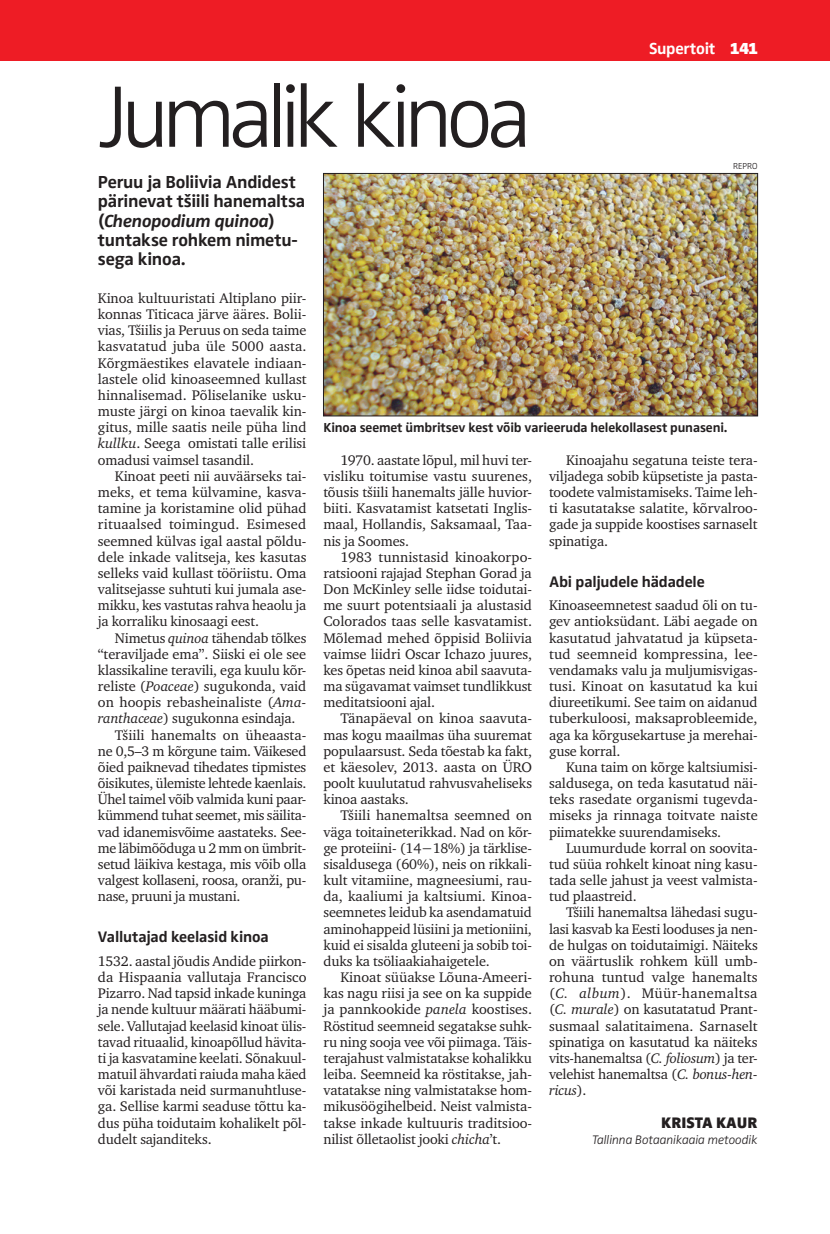
<style>
.page{position:relative;width:830px;height:1234px;background:#fff}
.page>*{position:absolute;margin:0;border:0;box-sizing:border-box;transform-origin:0 0}
.t1{font:300 90px "Zwo Pro";letter-spacing:-.075em;color:#231f20}
.t2{font:700 18px/19.5px "Zwo Pro";letter-spacing:-.015em;color:#231f20}
.t3{font:700 16.5px "Zwo Pro";letter-spacing:-.02em;color:#fff}
.t4{font:700 15.75px "Zwo Pro";letter-spacing:-.01em;color:#231f20}
.t5{font:900 15.75px "Zwo Pro";color:#231f20}
.t6{font:14.25px/16.2px "Charter ITC";letter-spacing:-.01em;color:#231f20;text-align:justify}
.t7{font:700 13.5px "Zwo Pro";letter-spacing:-.01em;color:#231f20}
.t8{font:italic 300 12.75px "Zwo Pro";letter-spacing:-.01em;color:#231f20}
.t9{font:300 9px "Zwo Pro";color:#231f20}
.s1{font-weight:900}
.s2{font-style:italic}
</style>
<div class="page">
<div style="left:0;top:0;width:829px;height:60px;background:#ee1c25"></div>
<img style="left:325px;top:175px;width:430px;height:239px">
<div style="left:323px;top:173px;width:434px;height:243px;border:1px solid #231f20"></div>
<h1 class="t1" style="left:98px;top:65px;width:435px">Jumalik kinoa</h1>
<p class="t3" style="left:648px;top:39px;width:110px">Supertoit <span class="s1">141</span></p>
<p class="t9" style="left:732px;top:161px;width:26px">REPRO</p>
<p class="t2" style="left:98px;top:172px;width:209px">Peruu ja Boliivia Andidest pärinevat tšiili hanemaltsa (<span class="s2">Chenopodium quinoa</span>) tuntakse rohkem nimetu&shy;sega kinoa.</p>
<p class="t6" style="left:98px;top:290px;width:210px">Kinoa kultuuristati Altiplano piir&shy;konnas Titicaca järve ääres. Bolii&shy;vias, Tšiilis ja Peruus on seda taime kasvatatud juba üle 5000 aasta.<br>Kõrgmäestikes elavatele indiaan&shy;lastele olid kinoaseemned kullast hinnalisemad. Põliselanike usku&shy;muste järgi on kinoa taevalik kin&shy;gitus, mille saatis neile püha lind <span class="s2">kullku</span>. Seega omistati talle erilisi omadusi vaimsel tasandil.</p>
<p class="t6" style="left:98px;top:467px;width:210px;text-indent:17px">Kinoat peeti nii auväärseks tai&shy;meks, et tema külvamine, kasva&shy;tamine ja koristamine olid pühad rituaalsed toimingud. Esimesed seemned külvas igal aastal põldu&shy;dele inkade valitseja, kes kasutas selleks vaid kullast tööriistu. Oma valitsejasse suhtuti kui jumala ase&shy;mikku, kes vastutas rahva heaolu ja ja korraliku kinosaagi eest.</p>
<p class="t6" style="left:115px;top:629px;width:193px">Nimetus <span class="s2">quinoa</span> tähendab tõlkes</p>
<p class="t6" style="left:98px;top:645px;width:210px">“teraviljade ema”. Siiski ei ole see</p>
<p class="t6" style="left:98px;top:661px;width:210px">klassikaline teravili, ega kuulu kõr-</p>
<p class="t6" style="left:98px;top:678px;width:210px">reliste (<span class="s2">Poaceae</span>) sugukonda, vaid</p>
<p class="t6" style="left:98px;top:694px;width:210px">on hoopis rebasheinaliste (<span class="s2">Ama-</span></p>
<p class="t6" style="left:98px;top:710px;width:199px"><span class="s2">ranthaceae</span>) sugukonna esindaja.</p>
<p class="t6" style="left:115px;top:726px;width:193px">Tšiili hanemalts on üheaasta-</p>
<p class="t6" style="left:98px;top:742px;width:210px">ne 0,5–3 m kõrgune taim. Väikesed</p>
<p class="t6" style="left:98px;top:758px;width:210px">õied paiknevad tihedates tipmistes</p>
<p class="t6" style="left:98px;top:774px;width:210px">õisikutes, ülemiste lehtede kaenlais.</p>
<p class="t6" style="left:98px;top:791px;width:210px">Ühel taimel võib valmida kuni paar-</p>
<p class="t6" style="left:98px;top:807px;width:210px">kümmend tuhat seemet, mis säilita-</p>
<p class="t6" style="left:98px;top:823px;width:210px">vad idanemisvõime aastateks. See-</p>
<p class="t6" style="left:98px;top:839px;width:210px">me läbimõõduga u 2 mm on ümbrit-</p>
<p class="t6" style="left:98px;top:855px;width:210px">setud läikiva kestaga, mis võib olla</p>
<p class="t6" style="left:98px;top:871px;width:210px">valgest kollaseni, roosa, oranži, pu-</p>
<p class="t6" style="left:98px;top:888px;width:144px">nase, pruuni ja mustani.</p>
<p class="t4" style="left:98px;top:927px;width:172px">Vallutajad keelasid kinoa</p>
<p class="t6" style="left:98px;top:952px;width:210px">1532. aastal jõudis Andide piirkon&shy;da Hispaania vallutaja Francisco Pizarro. Nad tapsid inkade kuninga ja nende kultuur määrati hääbumi&shy;sele. Vallutajad keelasid kinoat ülis&shy;tavad rituaalid, kinoapõllud hävita&shy;ti ja kasvatamine keelati. Sõnakuul&shy;matuil ähvardati raiuda maha käed või karistada neid surmanuhtluse&shy;ga. Sellise karmi seaduse tõttu ka&shy;dus püha toidutaim kohalikelt põl&shy;dudelt sajanditeks.</p>
<p class="t7" style="left:323px;top:420px;width:405px">Kinoa seemet ümbritsev kest võib varieeruda helekollasest punaseni.</p>
<p class="t6" style="left:323px;top:451px;width:210px;text-indent:17px">1970. aastate lõpul, mil huvi ter&shy;visliku toitumise vastu suurenes, tõusis tšiili hanemalts jälle huvior&shy;biiti. Kasvatamist katsetati Inglis&shy;maal, Hollandis, Saksamaal, Taa&shy;nis ja Soomes.</p>
<p class="t6" style="left:323px;top:548px;width:210px;text-indent:17px">1983 tunnistasid kinoakorpo&shy;ratsiooni rajajad Stephan Gorad ja Don McKinley selle iidse toidutai&shy;me suurt potentsiaali ja alustasid Colorados taas selle kasvatamist.<br>Mõlemad mehed õppisid Boliivia vaimse liidri Oscar Ichazo juures, kes õpetas neid kinoa abil saavuta&shy;ma sügavamat vaimset tundlikkust meditatsiooni ajal.</p>
<p class="t6" style="left:323px;top:710px;width:210px;text-indent:17px">Tänapäeval on kinoa saavuta&shy;mas kogu maailmas üha suuremat populaarsust. Seda tõestab ka fakt, et käesolev, 2013. aasta on ÜRO poolt kuulutatud rahvusvaheliseks kinoa aastaks.</p>
<p class="t6" style="left:323px;top:807px;width:210px;text-indent:17px">Tšiili hanemaltsa seemned on väga toitaineterikkad. Nad on kõr&shy;ge proteiini- (14−18%) ja tärklise&shy;sisaldusega (60%), neis on rikkali&shy;kult vitamiine, magneesiumi, rau&shy;da, kaaliumi ja kaltsiumi. Kinoa&shy;seemnetes leidub ka asendamatuid aminohappeid lüsiini ja metioniini, kuid ei sisalda gluteeni ja sobib toi&shy;duks ka tsöliaakiahaigetele.</p>
<p class="t6" style="left:323px;top:968px;width:210px;text-indent:17px">Kinoat süüakse Lõuna-Ameeri&shy;kas nagu riisi ja see on ka suppide ja pannkookide <span class="s2">panela</span> koostises.<br>Röstitud seemneid segatakse suhk&shy;ru ning sooja vee või piimaga. Täis&shy;terajahust valmistatakse kohalikku leiba. Seemneid ka röstitakse, jah&shy;vatatakse ning valmistatakse hom&shy;mikusöögihelbeid. Neist valmista&shy;takse inkade kultuuris traditsioo&shy;nilist õlletaolist jooki <span class="s2">chicha</span>’t.</p>
<p class="t6" style="left:549px;top:451px;width:210px;text-indent:17px">Kinoajahu segatuna teiste tera&shy;viljadega sobib küpsetiste ja pasta&shy;toodete valmistamiseks. Taime leh&shy;ti kasutatakse salatite, kõrvalroo&shy;gade ja suppide koostises sarnaselt spinatiga.</p>
<p class="t4" style="left:549px;top:572px;width:157px">Abi paljudele hädadele</p>
<p class="t6" style="left:549px;top:597px;width:210px">Kinoaseemnetest saadud õli on tu&shy;gev antioksüdant. Läbi aegade on kasutatud jahvatatud ja küpseta&shy;tud seemneid kompressina, lee&shy;vendamaks valu ja muljumisvigas&shy;tusi. Kinoat on kasutatud ka kui diureetikumi. See taim on aidanud tuberkuloosi, maksaprobleemide, aga ka kõrgusekartuse ja merehai&shy;guse korral.</p>
<p class="t6" style="left:549px;top:758px;width:210px;text-indent:17px">Kuna taim on kõrge kaltsiumisi&shy;saldusega, on teda kasutatud näi&shy;teks rasedate organismi tugevda&shy;miseks ja rinnaga toitvate naiste piimatekke suurendamiseks.</p>
<p class="t6" style="left:549px;top:839px;width:210px;text-indent:17px">Luumurdude korral on soovita&shy;tud süüa rohkelt kinoat ning kasu&shy;tada selle jahust ja veest valmista&shy;tud plaastreid.</p>
<p class="t6" style="left:549px;top:904px;width:210px;text-indent:17px">Tšiili hanemaltsa lähedasi sugu&shy;lasi kasvab ka Eesti looduses ja nen&shy;de hulgas on toidutaimigi. Näiteks on väärtuslik rohkem küll umb&shy;rohuna tuntud valge hanemalts (<span class="s2">C. album</span>). Müür-hanemaltsa (<span class="s2">C. murale</span>) on kasutatatud Prant&shy;susmaal salatitaimena. Sarnaselt spinatiga on kasutatud ka näiteks vits-hanemaltsa (<span class="s2">C. foliosum</span>) ja ter&shy;velehist hanemaltsa (<span class="s2">C. bonus-hen&shy;ricus</span>).</p>
<p class="t5" style="left:661px;top:1112px;width:98px">KRISTA KAUR</p>
<p class="t8" style="left:591px;top:1131px;width:167px">Tallinna Botaanikaaia metoodik</p>
</div>
